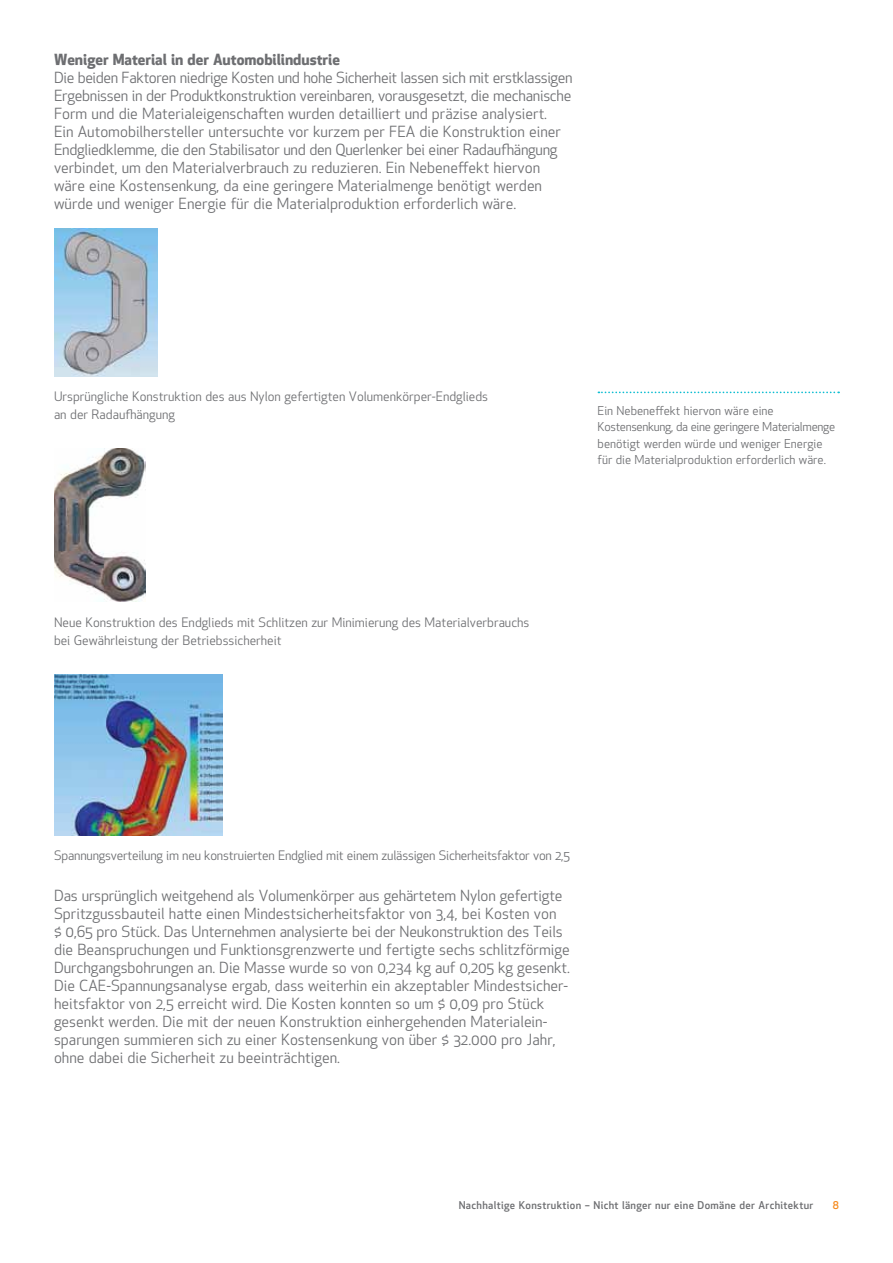
<style>
.page{position:relative;width:893px;height:1263px;background:#fff}
.page>*{position:absolute;margin:0;border:0;box-sizing:border-box;transform-origin:0 0}
.t1{font:15px/18px "SW Apex New";color:#6d6e71}
.t2{font:700 15px "SW Apex New";color:#6d6e71}
.t3{font:12.75px/18px "SW Apex New";color:#6d6e71}
.t4{font:12px/16.5px "SW Apex New";color:#6d6e71}
.t5{font:500 10.5px "SW Apex New";letter-spacing:.03em;color:#6d6e71}
.t6{font:500 10.5px "SW Apex New";color:#f68b1f}
</style>
<div class="page">
<img style="left:54px;top:229px;width:104px;height:147px">
<img style="left:54px;top:449px;width:92px;height:152px">
<img style="left:54px;top:674px;width:168px;height:161px">
<svg style="left:598px;top:392px;width:241px;height:1px"></svg>
<p class="t2" style="left:54px;top:49px;width:287px">Weniger Material in der Automobilindustrie</p>
<p class="t1" style="left:54px;top:69px;width:520px">Die beiden Faktoren niedrige Kosten und hohe Sicherheit lassen sich mit erstklassigen Ergebnissen in der Produktkonstruktion vereinbaren, vorausgesetzt, die mechanische Form und die Materialeigenschaften wurden detailliert und präzise analysiert.<br>Ein Automobilhersteller untersuchte vor kurzem per FEA die Konstruktion einer Endgliedklemme, die den Stabilisator und den Querlenker bei einer Radaufhängung verbindet, um den Materialverbrauch zu reduzieren. Ein Nebeneffekt hiervon wäre eine Kostensenkung, da eine geringere Materialmenge benötigt werden würde und weniger Energie für die Materialproduktion erforderlich wäre.</p>
<p class="t3" style="left:54px;top:387px;width:436px">Ursprüngliche Konstruktion des aus Nylon gefertigten Volumenkörper-Endglieds an der Radaufhängung</p>
<p class="t3" style="left:54px;top:613px;width:477px">Neue Konstruktion des Endglieds mit Schlitzen zur Minimierung des Materialverbrauchs bei Gewährleistung der Betriebssicherheit</p>
<p class="t4" style="left:598px;top:402px;width:239px">Ein Nebeneffekt hiervon wäre eine Kostensenkung, da eine geringere Materialmenge benötigt werden würde und weniger Energie für die Materialproduktion erforderlich wäre.</p>
<p class="t3" style="left:54px;top:846px;width:517px">Spannungsverteilung im neu konstruierten Endglied mit einem zulässigen Sicherheitsfaktor von 2,5</p>
<p class="t1" style="left:54px;top:887px;width:517px">Das ursprünglich weitgehend als Volumenkörper aus gehärtetem Nylon gefertigte Spritzgussbauteil hatte einen Mindestsicherheitsfaktor von 3,4, bei Kosten von<br>$ 0,65 pro Stück. Das Unternehmen analysierte bei der Neukonstruktion des Teils die Beanspruchungen und Funktionsgrenzwerte und fertigte sechs schlitzförmige Durchgangsbohrungen an. Die Masse wurde so von 0,234 kg auf 0,205 kg gesenkt.<br>Die CAE-Spannungsanalyse ergab, dass weiterhin ein akzeptabler Mindestsicher&shy;heitsfaktor von 2,5 erreicht wird. Die Kosten konnten so um $ 0,09 pro Stück gesenkt werden. Die mit der neuen Konstruktion einhergehenden Materialein&shy;sparungen summieren sich zu einer Kostensenkung von über $ 32.000 pro Jahr, ohne dabei die Sicherheit zu beeinträchtigen.</p>
<p class="t5" style="left:459px;top:1198px;width:356px">Nachhaltige Konstruktion – Nicht länger nur eine Domäne der Architektur</p>
<p class="t6" style="left:833px;top:1198px;width:8px">8</p>
</div>
